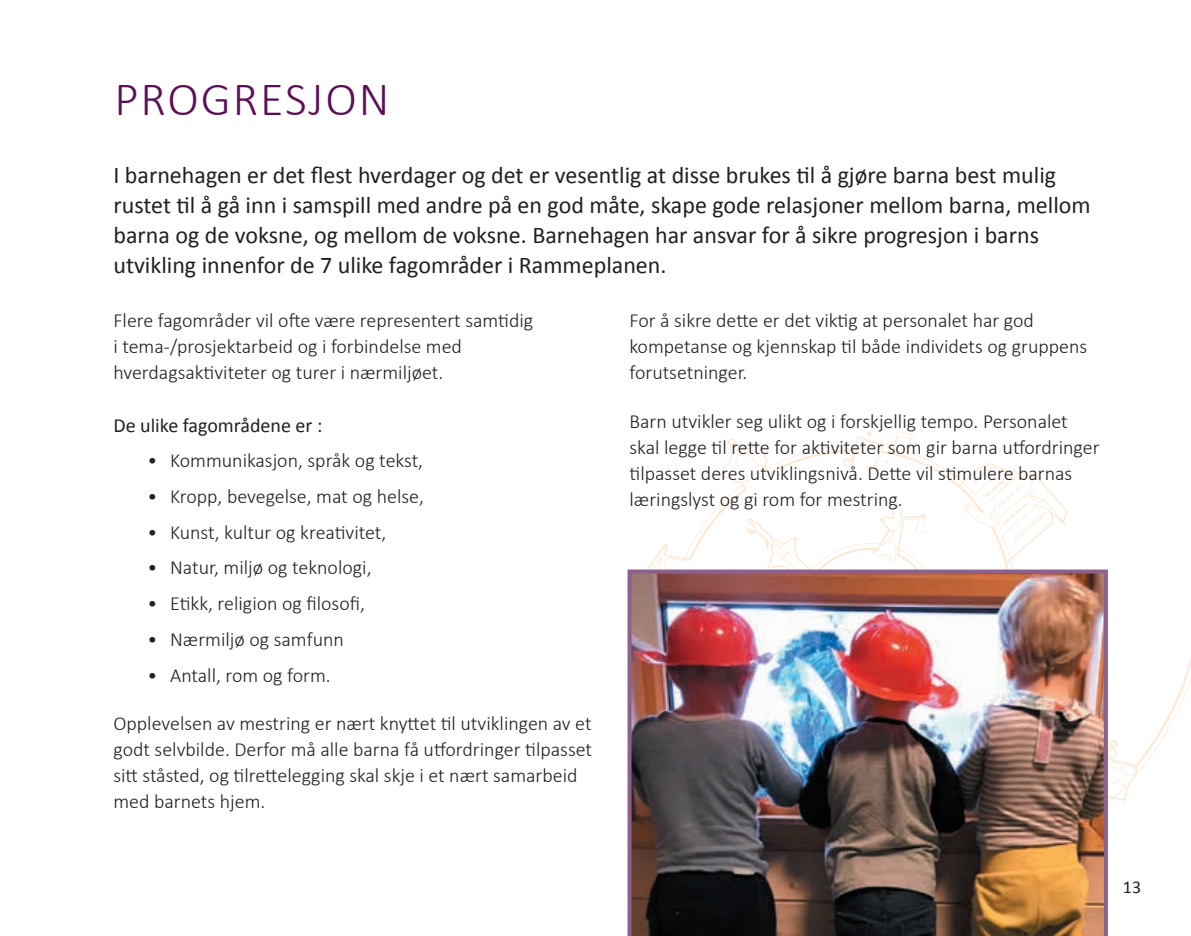
<style>
.page{position:relative;width:1191px;height:936px;background:#fff}
.page>*{position:absolute;margin:0;border:0;box-sizing:border-box;transform-origin:0 0}
.t1{font:300 48px "Calibri";letter-spacing:.04em;color:#5d0e57}
.t2{font:24px/30px "Calibri";color:#231f20}
.t3{font:300 20px/26px "Calibri";color:#231f20}
.t4{font:20px "Calibri";color:#231f20}
.t5{font:18px "Calibri";color:#231f20}
</style>
<div class="page">
<svg style="left:626px;top:430px;width:565px;height:373px"></svg>
<img style="left:627px;top:569px;width:481px;height:366px">
<h1 class="t1" style="left:114px;top:70px;width:276px">PROGRESJON</h1>
<p class="t2" style="left:113px;top:159px;width:978px">I barnehagen er det flest hverdager og det er vesentlig at disse brukes til å gjøre barna best mulig rustet til å gå inn i samspill med andre på en god måte, skape gode relasjoner mellom barna, mellom barna og de voksne, og mellom de voksne. Barnehagen har ansvar for å sikre progresjon i barns utvikling innenfor de 7 ulike fagområder i Rammeplanen.</p>
<p class="t3" style="left:113px;top:307px;width:421px">Flere fagområder vil ofte være representert samtidig i tema-/prosjektarbeid og i forbindelse med hverdagsaktiviteter og turer i nærmiljøet.</p>
<p class="t4" style="left:113px;top:411px;width:210px">De ulike fagområdene er :</p>
<p class="t3" style="left:147px;top:447px;width:277px">• Kommunikasjon, språk og tekst,</p>
<p class="t3" style="left:147px;top:483px;width:278px">• Kropp, bevegelse, mat og helse,</p>
<p class="t3" style="left:147px;top:519px;width:240px">• Kunst, kultur og kreativitet,</p>
<p class="t3" style="left:147px;top:554px;width:226px">• Natur, miljø og teknologi,</p>
<p class="t3" style="left:147px;top:590px;width:219px">• Etikk, religion og filosofi,</p>
<p class="t3" style="left:147px;top:626px;width:198px">• Nærmiljø og samfunn</p>
<p class="t3" style="left:147px;top:661px;width:185px">• Antall, rom og form.</p>
<p class="t3" style="left:113px;top:710px;width:480px">Opplevelsen av mestring er nært knyttet til utviklingen av et godt selvbilde. Derfor må alle barna få utfordringer tilpasset sitt ståsted, og tilrettelegging skal skje i et nært samarbeid med barnets hjem.</p>
<p class="t3" style="left:629px;top:307px;width:459px">For å sikre dette er det viktig at personalet har god kompetanse og kjennskap til både individets og gruppens forutsetninger.</p>
<p class="t3" style="left:629px;top:408px;width:471px">Barn utvikler seg ulikt og i forskjellig tempo. Personalet skal legge til rette for aktiviteter som gir barna utfordringer tilpasset deres utviklingsnivå. Dette vil stimulere barnas læringslyst og gi rom for mestring.</p>
<p class="t5" style="left:1123px;top:874px;width:20px">13</p>
</div>
